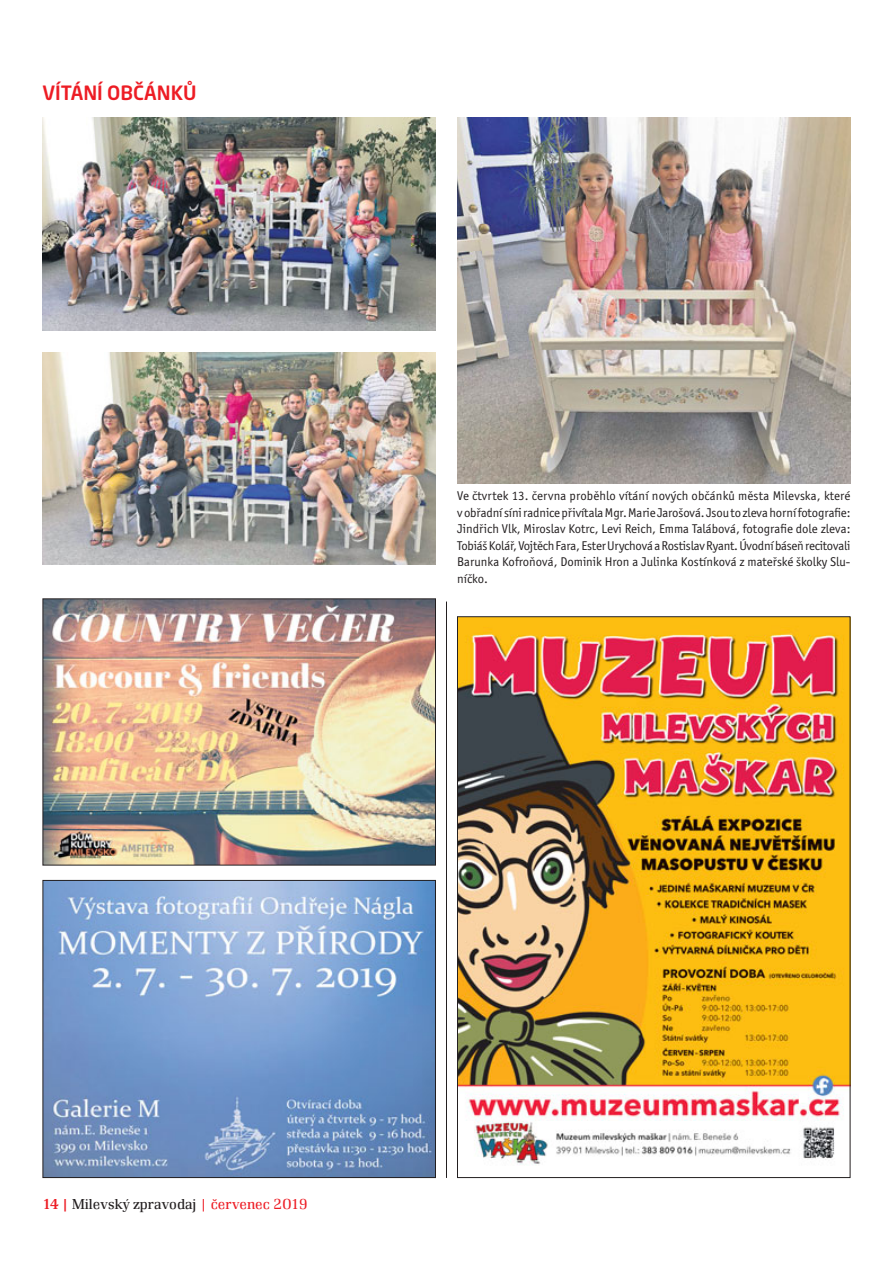
<style>
.page{position:relative;width:893px;height:1263px;background:#fff}
.page>*{position:absolute;margin:0;border:0;box-sizing:border-box;transform-origin:0 0}
.t1{font:500 19.5px "Neo Sans Pro";color:#ed1c24}
.t2{font:300 15px "Renault TOT";color:#231f20}
.t3{font:12.75px/16.5px "Officina Sans Itc TOT";color:#231f20;text-align:justify}
.s1{font-weight:500;color:#ed1c24}
.s2{color:#ed1c24}
</style>
<div class="page">
<hr style="left:446px;top:601px;width:1px;height:577px;background:#231f20">
<img style="left:459px;top:618px;width:389px;height:547px">
<img style="left:43px;top:118px;width:393px;height:212px">
<img style="left:457px;top:118px;width:393px;height:366px">
<img style="left:43px;top:352px;width:393px;height:213px">
<img style="left:45px;top:882px;width:389px;height:294px">
<div style="left:43px;top:880px;width:393px;height:298px;border:1px solid #231f20"></div>
<img style="left:45px;top:600px;width:389px;height:263px">
<div style="left:43px;top:598px;width:393px;height:267px;border:1px solid #231f20"></div>
<h1 class="t1" style="left:43px;top:82px;width:155px">VÍTÁNÍ OBČÁNKŮ</h1>
<p class="t3" style="left:457px;top:489px;width:395px">Ve čtvrtek 13. června proběhlo vítání nových občánků města Milevska, které v obřadní síni radnice přivítala Mgr. Marie Jarošová. Jsou to zleva horní fotografie:<br>Jindřich Vlk, Miroslav Kotrc, Levi Reich, Emma Talábová, fotografie dole zleva:<br>Tobiáš Kolář, Vojtěch Fara, Ester Urychová a Rostislav Ryant. Úvodní báseň recitovali Barunka Kofroňová, Dominik Hron a Julinka Kostínková z mateřské školky Slu&shy;níčko.</p>
<p class="t2" style="left:43px;top:1199px;width:267px"><span class="s1">14 |</span> Milevský zpravodaj <span class="s2">| červenec 2019</span></p>
</div>
